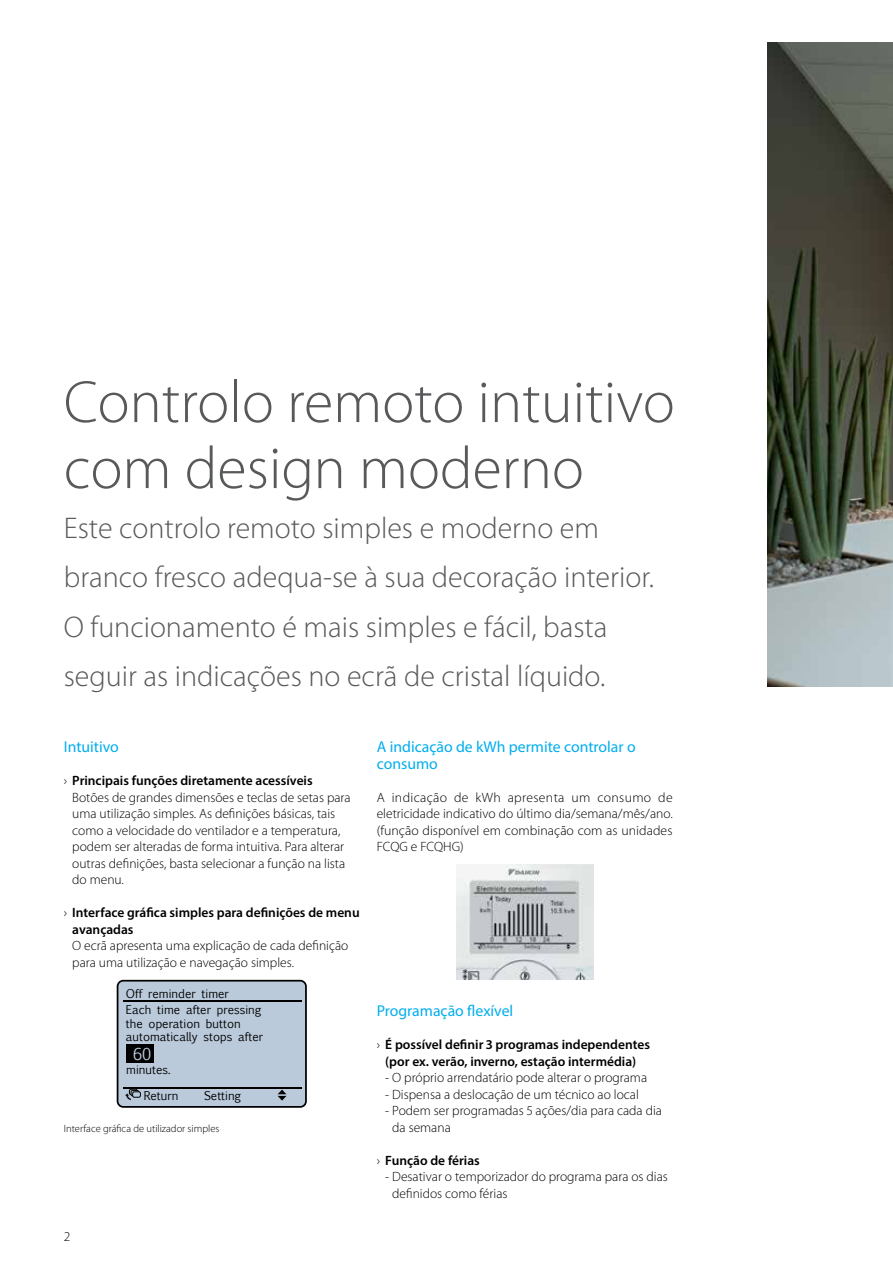
<style>
.page{position:relative;width:893px;height:1263px;background:#fff}
.page>*{position:absolute;margin:0;border:0;box-sizing:border-box;transform-origin:0 0}
.t1{font:300 60px/66px "Myriad Pro";color:#58595b}
.t2{font:300 30px/49.5px "Myriad Pro";color:#58595b}
.t3{font:15.75px/16.5px "Myriad Pro";color:#00aeef}
.t4{font:15.75px "Euphemia UCAS";color:#bacadb}
.t5{font:300 13.5px/16.5px "Myriad Pro";color:#000}
.t6{font:600 13.5px/16.5px "Myriad Pro";color:#000}
.t7{font:11.55px/13.5px "Euphemia UCAS";color:#000}
.t8{font:300 10.5px "Myriad Pro";color:#000}
.s1{font-weight:600}
.s2{font-weight:300}
</style>
<div class="page">
<svg style="left:117px;top:980px;width:190px;height:128px;background:#aab9c9"></svg>
<div style="left:132px;top:1091px;width:9px;height:6px;border:1px solid #000;border-radius:2px"></div>
<div style="left:126px;top:1044px;width:27px;height:19px;background:#000"></div>
<img style="left:456px;top:864px;width:137px;height:116px">
<img style="left:768px;top:43px;width:125px;height:643px">
<h1 class="t1" style="left:64px;top:370px;width:612px">Controlo remoto intuitivo com design moderno</h1>
<h2 class="t2" style="left:64px;top:503px;width:592px">Este controlo remoto simples e moderno em branco fresco adequa-se à sua decoração interior.<br>O funcionamento é mais simples e fácil, basta seguir as indicações no ecrã de cristal líquido.</h2>
<p class="t3" style="left:64px;top:738px;width:57px">Intuitivo</p>
<p class="t5" style="left:72px;top:772px;width:280px;text-indent:-9px">› <span class="s1">Principais funções diretamente acessíveis </span>Botões de grandes dimensões e teclas de setas para uma utilização simples. As definições básicas, tais como a velocidade do ventilador e a temperatura, podem ser alteradas de forma intuitiva. Para alterar outras definições, basta selecionar a função na lista do menu.</p>
<p class="t6" style="left:72px;top:904px;width:289px;text-indent:-9px"><span class="s2">›</span> Interface gráfica simples para definições de menu avançadas</p>
<p class="t5" style="left:72px;top:937px;width:278px">O ecrã apresenta uma explicação de cada definição para uma utilização e navegação simples.</p>
<p class="t7" style="left:126px;top:986px;width:104px">Off reminder timer</p>
<p class="t7" style="left:126px;top:1017px;width:139px">the operation button automatically stops after</p>
<p class="t7" style="left:126px;top:1063px;width:46px">minutes.</p>
<p class="t7" style="left:126px;top:1003px;width:137px">Each time after pressing</p>
<p class="t4" style="left:133px;top:1042px;width:20px">60</p>
<p class="t7" style="left:144px;top:1088px;width:36px">Return</p>
<p class="t7" style="left:204px;top:1088px;width:38px">Setting</p>
<p class="t8" style="left:64px;top:1122px;width:157px">Interface gráfica de utilizador simples</p>
<p class="t5" style="left:64px;top:1228px;width:8px">2</p>
<p class="t3" style="left:377px;top:738px;width:260px">A indicação de kWh permite controlar o consumo</p>
<p class="t5" style="left:377px;top:789px;width:297px;text-align:justify">A indicação de kWh apresenta um consumo de eletricidade indicativo do último dia/semana/mês/ano. (função disponível em combinação com as unidades FCQG e FCQHG)</p>
<p class="t3" style="left:377px;top:1002px;width:138px">Programação flexível</p>
<p class="t6" style="left:377px;top:1036px;width:275px;text-align:center"><span class="s2">›</span> É possível definir 3 programas independentes (por ex. verão, inverno, estação intermédia)</p>
<p class="t5" style="left:385px;top:1069px;width:263px">- O próprio arrendatário pode alterar o programa</p>
<p class="t5" style="left:385px;top:1086px;width:255px">- Dispensa a deslocação de um técnico ao local</p>
<p class="t5" style="left:392px;top:1102px;width:271px;text-indent:-7px">- Podem ser programadas 5 ações/dia para cada dia da semana</p>
<p class="t6" style="left:377px;top:1151px;width:105px"><span class="s2">›</span> Função de férias</p>
<p class="t5" style="left:392px;top:1168px;width:277px;text-indent:-7px">- Desativar o temporizador do programa para os dias definidos como férias</p>
</div>
